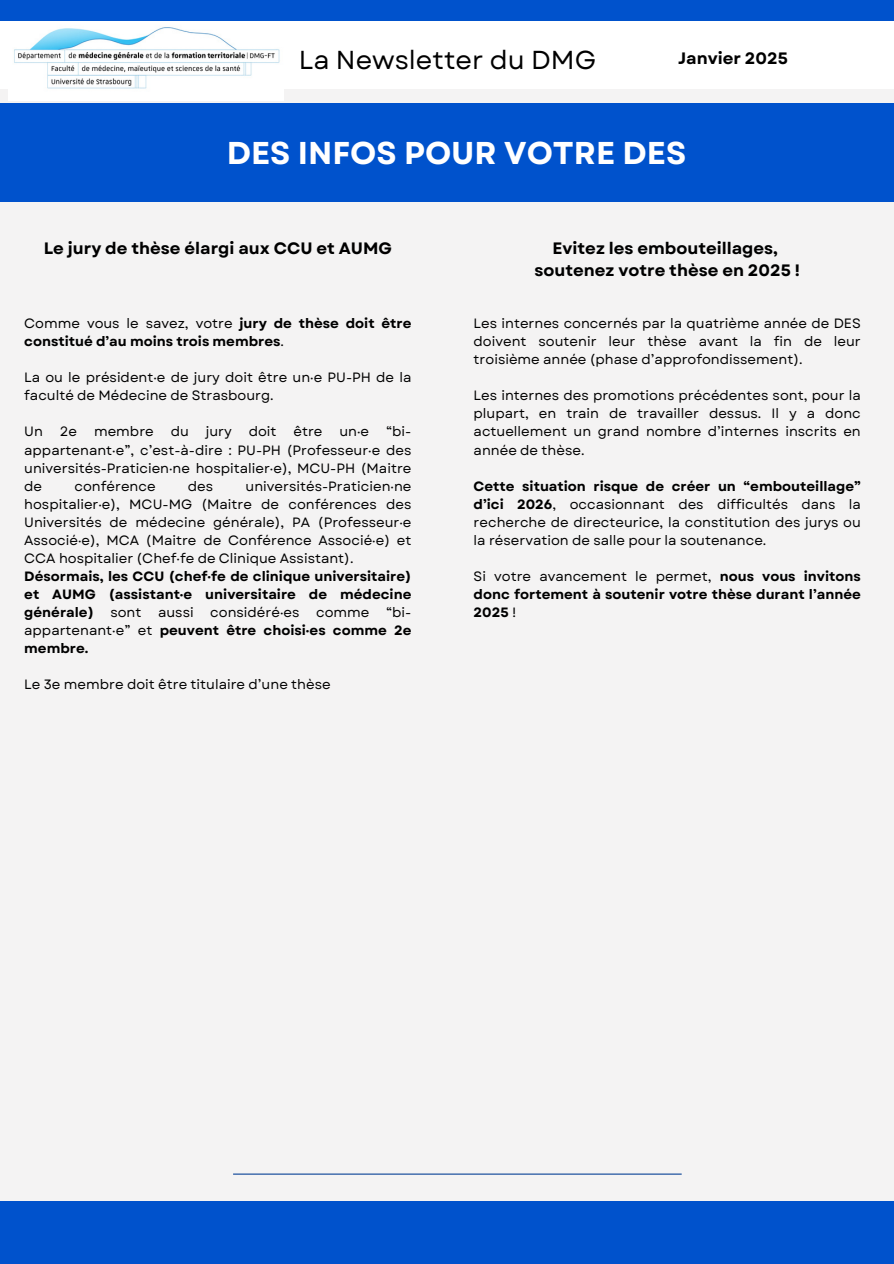
<style>
.page{position:relative;width:894px;height:1264px;background:#fff}
.page>*{position:absolute;margin:0;border:0;box-sizing:border-box;transform-origin:0 0}
.t1{font:700 31.5px "Garet";color:#fff}
.t2{font:25.95px "Garet";color:#000}
.t3{font:700 16.5px/22.5px "Garet";color:#000;text-align:center}
.t4{font:13.5px/18px "Garet";color:#000;text-align:justify}
.t5{font:700 13.5px/18px "Garet";color:#000;text-align:justify}
.s1{font-weight:400}
.s2{font-weight:700}
</style>
<div class="page">
<div style="left:0;top:89px;width:893px;height:1112px;background:#f4f3f3"></div>
<hr style="left:233px;top:1173px;width:448px;height:1px;background:#094296">
<div style="left:0;top:0;width:893px;height:21px;background:#0052cc"></div>
<div style="left:0;top:1201px;width:893px;height:62px;background:#0052cc"></div>
<img style="left:8px;top:27px;width:275px;height:73px">
<div style="left:0;top:103px;width:893px;height:99px;background:#0052cc"></div>
<h3 class="t2" style="left:299px;top:41px;width:299px">La Newsletter du DMG</h3>
<p class="t3" style="left:677px;top:47px;width:111px">Janvier 2025</p>
<p class="t1" style="left:226px;top:130px;width:461px">DES INFOS POUR VOTRE DES</p>
<p class="t3" style="left:44px;top:237px;width:349px">Le jury de thèse élargi aux CCU et AUMG</p>
<p class="t5" style="left:24px;top:315px;width:388px"><span class="s1">Comme vous le savez, votre</span> jury de thèse doit être constitué d’au moins trois membres<span class="s1">.</span></p>
<h2 class="t4" style="left:24px;top:369px;width:388px">La ou le président·e de jury doit être un·e PU-PH de la faculté de Médecine de Strasbourg.</h2>
<h3 class="t4" style="left:24px;top:423px;width:20px">Un</h3>
<h3 class="t4" style="left:60px;top:423px;width:19px">2e</h3>
<h3 class="t4" style="left:94px;top:423px;width:61px">membre</h3>
<h3 class="t4" style="left:171px;top:423px;width:20px">du</h3>
<h3 class="t4" style="left:206px;top:423px;width:27px">jury</h3>
<h3 class="t4" style="left:249px;top:423px;width:29px">doit</h3>
<h3 class="t4" style="left:293px;top:423px;width:31px">être</h3>
<h3 class="t4" style="left:339px;top:423px;width:31px">un·e</h3>
<h3 class="t4" style="left:24px;top:423px;width:388px;text-indent:362px">“bi&shy;appartenant·e”, c’est-à-dire : PU-PH (Professeur·e des universités-Praticien·ne hospitalier·e), MCU-PH (Maitre de</h3>
<h3 class="t4" style="left:24px;top:477px;width:388px;text-indent:221px">universités-Praticien·ne hospitalier·e), MCU-MG (Maitre de conférences des Universités de médecine générale), PA (Professeur·e Associé·e), MCA (Maitre de Conférence Associé·e) et CCA hospitalier (Chef·fe de Clinique Assistant).</h3>
<p class="t5" style="left:24px;top:567px;width:388px">Désormais, les CCU (chef·fe de clinique universitaire) et AUMG (assistant·e universitaire de médecine générale) <span class="s1">sont aussi considéré·es comme “bi&shy;appartenant·e” et</span> peuvent être choisi·es comme 2e membre.</p>
<h3 class="t4" style="left:24px;top:675px;width:308px">Le 3e membre doit être titulaire d’une thèse</h3>
<h3 class="t4" style="left:74px;top:477px;width:83px">conférence</h3>
<h3 class="t4" style="left:188px;top:477px;width:27px">des</h3>
<p class="t3" style="left:534px;top:237px;width:267px">Evitez les embouteillages, soutenez votre thèse en 2025 !</p>
<p class="t4" style="left:473px;top:315px;width:388px">Les internes concernés par la quatrième année de DES doivent soutenir leur thèse avant la fin de leur troisième année (phase d’approfondissement).</p>
<p class="t4" style="left:473px;top:387px;width:388px">Les internes des promotions précédentes sont, pour la plupart, en train de travailler dessus. Il y a donc actuellement un grand nombre d’internes inscrits en année de thèse.</p>
<p class="t4" style="left:473px;top:477px;width:388px"><span class="s2">Cette situation risque de créer un “embouteillage” d’ici 2026</span>, occasionnant des difficultés dans la recherche de directeurice, la constitution des jurys ou la réservation de salle pour la soutenance.</p>
<p class="t5" style="left:473px;top:567px;width:388px"><span class="s1">Si votre avancement le permet,</span> nous vous invitons donc fortement à soutenir votre thèse durant l’année 2025 <span class="s1">!</span></p>
</div>
